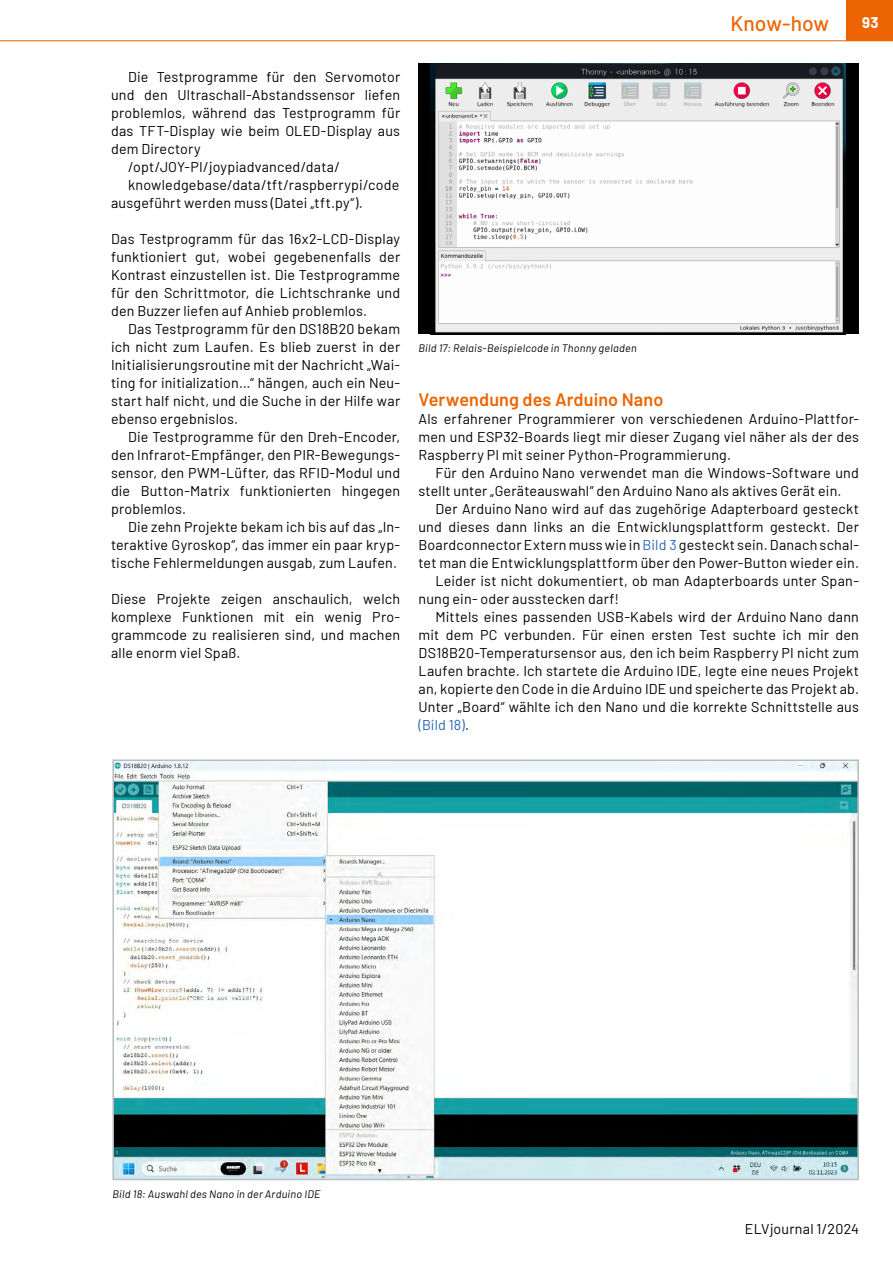
<style>
.page{position:relative;width:893px;height:1263px;background:#fff}
.page>*{position:absolute;margin:0;border:0;box-sizing:border-box;transform-origin:0 0}
.t1{font:500 21px "Barlow";color:#ec6502}
.t2{font:600 18px "Barlow";letter-spacing:.005em;color:#ec6502}
.t3{font:700 15px "Barlow";color:#fff}
.t4{font:14.25px/18px "Barlow";letter-spacing:.015em;color:#000;text-align:justify}
.t5{font:14.25px "Barlow";letter-spacing:.01em;color:#2769b2}
.t6{font:italic 10.8px "Barlow";letter-spacing:.025em;color:#000}
.s1{color:#2769b2}
.s2{color:#000}
</style>
<div class="page">
<div style="left:846px;top:0;width:47px;height:40px;background:#ec6502"></div>
<hr style="left:0;top:40px;width:893px;height:1px;background:#ec6502">
<div style="left:418px;top:64px;width:441px;height:270px;background:#000"></div>
<img style="left:430px;top:64px;width:416px;height:269px">
<img style="left:115px;top:762px;width:741px;height:415px">
<div style="left:112px;top:759px;width:747px;height:421px;border:2px solid #b8bcbe"></div>
<p class="t4" style="left:128px;top:67px;width:274px">Die Testprogramme für den Servomotor</p>
<p class="t4" style="left:111px;top:85px;width:291px">und den Ultraschall-Abstandssensor liefen</p>
<p class="t4" style="left:111px;top:103px;width:291px">problemlos, während das Testprogramm für</p>
<p class="t4" style="left:111px;top:121px;width:291px">das TFT-Display wie beim OLED-Display aus</p>
<p class="t4" style="left:111px;top:139px;width:91px">dem Directory</p>
<p class="t4" style="left:128px;top:157px;width:214px">/opt/JOY-PI/joypiadvanced/data/</p>
<p class="t4" style="left:128px;top:175px;width:273px">knowledgebase/data/tft/raspberrypi/code</p>
<p class="t4" style="left:111px;top:193px;width:253px">ausgeführt werden muss (Datei „tft.py“).</p>
<p class="t4" style="left:111px;top:229px;width:291px">Das Testprogramm für das 16x2-LCD-Display funktioniert gut, wobei gegebenenfalls der Kontrast einzustellen ist. Die Testprogramme für den Schrittmotor, die Lichtschranke und den Buzzer liefen auf Anhieb problemlos.</p>
<p class="t4" style="left:111px;top:319px;width:291px;text-indent:17px">Das Testprogramm für den DS18B20 bekam ich nicht zum Laufen. Es blieb zuerst in der Initialisierungsroutine mit der Nachricht „Wai&shy;ting for initialization…“ hängen, auch ein Neu&shy;start half nicht, und die Suche in der Hilfe war ebenso ergebnislos.</p>
<p class="t4" style="left:111px;top:427px;width:291px;text-indent:17px">Die Testprogramme für den Dreh-Encoder, den Infrarot-Empfänger, den PIR-Bewegungs&shy;sensor, den PWM-Lüfter, das RFID-Modul und die Button-Matrix funktionierten hingegen problemlos.</p>
<p class="t4" style="left:111px;top:516px;width:291px;text-indent:17px">Die zehn Projekte bekam ich bis auf das „In&shy;teraktive Gyroskop“, das immer ein paar kryp&shy;tische Fehlermeldungen ausgab, zum Laufen.</p>
<p class="t4" style="left:111px;top:588px;width:291px">Diese Projekte zeigen anschaulich, welch komplexe Funktionen mit ein wenig Pro&shy;grammcode zu realisieren sind, und machen alle enorm viel Spaß.</p>
<h1 class="t1" style="left:730px;top:8px;width:100px">Know-how</h1>
<p class="t3" style="left:862px;top:11px;width:18px">93</p>
<p class="t6" style="left:418px;top:340px;width:220px">Bild 17: Relais-Beispielcode in Thonny geladen</p>
<p class="t2" style="left:418px;top:386px;width:246px">Verwendung des Arduino Nano</p>
<p class="t4" style="left:418px;top:409px;width:442px">Als erfahrener Programmierer von verschiedenen Arduino-Plattfor&shy;men und ESP32-Boards liegt mir dieser Zugang viel näher als der des Raspberry PI mit seiner Python-Programmierung.</p>
<p class="t4" style="left:418px;top:463px;width:442px;text-indent:17px">Für den Arduino Nano verwendet man die Windows-Software und stellt unter „Geräteauswahl“ den Arduino Nano als aktives Gerät ein.</p>
<p class="t4" style="left:435px;top:499px;width:425px">Der Arduino Nano wird auf das zugehörige Adapterboard gesteckt</p>
<p class="t4" style="left:418px;top:517px;width:442px">und dieses dann links an die Entwicklungsplattform gesteckt. Der</p>
<p class="t4" style="left:418px;top:535px;width:442px">Boardconnector Extern muss wie in <span class="s1">Bild 3</span> gesteckt sein. Danach schal-</p>
<p class="t4" style="left:418px;top:553px;width:442px">tet man die Entwicklungsplattform über den Power-Button wieder ein.</p>
<p class="t4" style="left:435px;top:571px;width:425px">Leider ist nicht dokumentiert, ob man Adapterboards unter Span-</p>
<p class="t4" style="left:418px;top:589px;width:202px">nung ein- oder ausstecken darf!</p>
<p class="t4" style="left:435px;top:607px;width:425px">Mittels eines passenden USB-Kabels wird der Arduino Nano dann</p>
<p class="t4" style="left:418px;top:625px;width:442px">mit dem PC verbunden. Für einen ersten Test suchte ich mir den</p>
<p class="t4" style="left:418px;top:643px;width:442px">DS18B20-Temperatursensor aus, den ich beim Raspberry PI nicht zum</p>
<p class="t4" style="left:418px;top:661px;width:442px">Laufen brachte. Ich startete die Arduino IDE, legte eine neues Projekt</p>
<p class="t4" style="left:418px;top:679px;width:442px">an, kopierte den Code in die Arduino IDE und speicherte das Projekt ab.</p>
<p class="t4" style="left:418px;top:697px;width:442px">Unter „Board“ wählte ich den Nano und die korrekte Schnittstelle aus</p>
<p class="t5" style="left:418px;top:714px;width:52px">(Bild 18)<span class="s2">.</span></p>
<p class="t6" style="left:112px;top:1186px;width:210px">Bild 18: Auswahl des Nano in der Arduino IDE</p>
<p class="t4" style="left:745px;top:1219px;width:115px">ELVjournal 1/2024</p>
</div>
